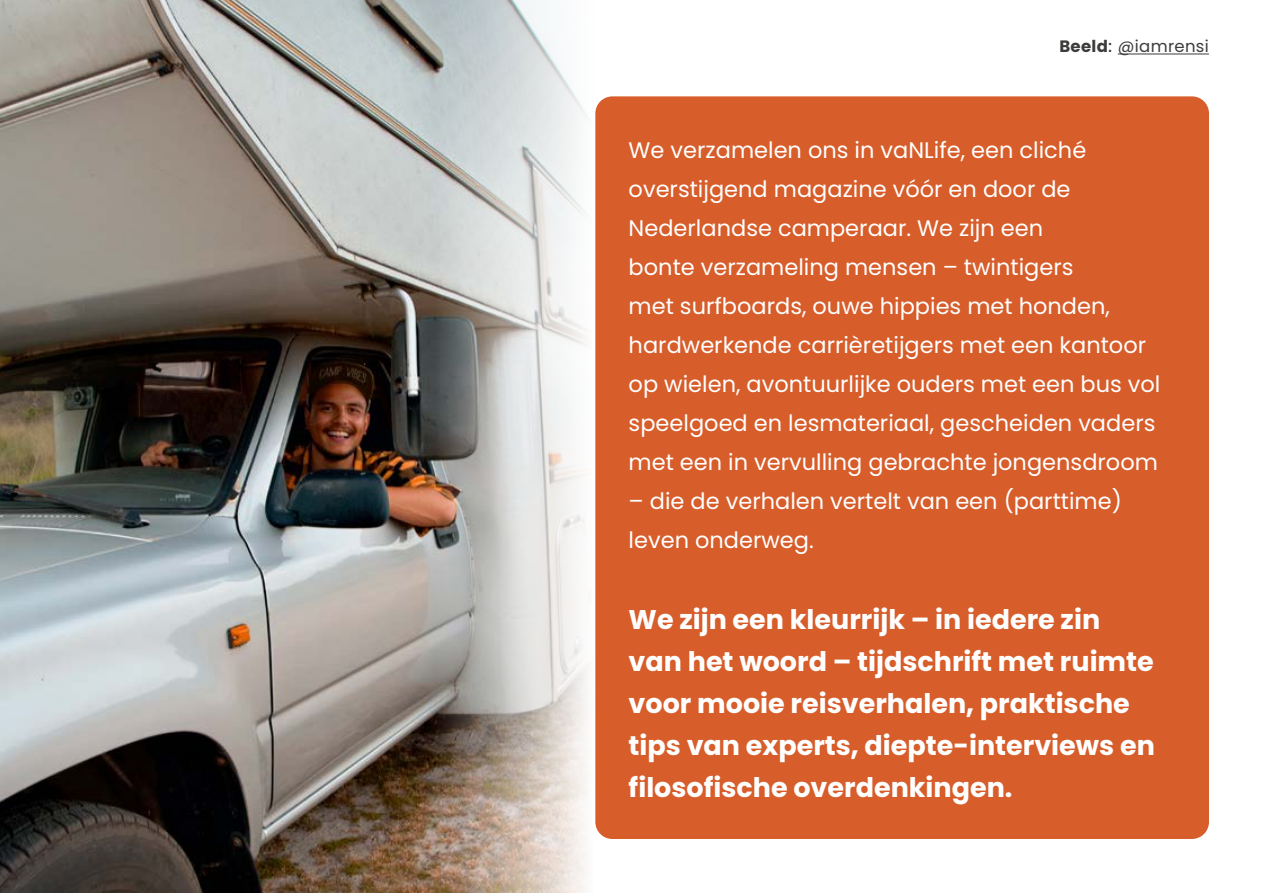
<style>
.page{position:relative;width:1263px;height:893px;background:#fff}
.page>*{position:absolute;margin:0;border:0;box-sizing:border-box;transform-origin:0 0}
.t1{font:700 27px/42px "Poppins";color:#fff}
.t2{font:22.5px/39px "Poppins";color:#fff}
.t3{font:16.5px "Poppins";letter-spacing:.02em;color:#3c3c3b}
.s1{font-weight:700}
.s2{font-weight:500}
</style>
<div class="page">
<img style="left:0;top:0;width:398px;height:893px">
<img style="left:398px;top:0;width:210px;height:893px">
<div style="left:595px;top:96px;width:614px;height:743px;background:#d75d2a;border-radius:17px"></div>
<hr style="left:1118px;top:54px;width:91px;height:1px;background:#3c3c3b">
<p class="t3" style="left:1059px;top:37px;width:151px"><span class="s1">Beeld</span><span class="s2">:</span> @iamrensi</p>
<p class="t2" style="left:629px;top:131px;width:533px">We verzamelen ons in vaNLife, een cliché overstijgend magazine vóór en door de Nederlandse camperaar. We zijn een<br>bonte verzameling mensen – twintigers<br>met surfboards, ouwe hippies met honden, hardwerkende carrièretijgers met een kantoor op wielen, avontuurlijke ouders met een bus vol speelgoed en lesmateriaal, gescheiden vaders met een in vervulling gebrachte jongensdroom</p>
<p class="t2" style="left:629px;top:482px;width:495px">– die de verhalen vertelt van een (parttime) leven onderweg.</p>
<p class="t1" style="left:629px;top:599px;width:528px">We zijn een kleurrijk – in iedere zin van het woord – tijdschrift met ruimte voor mooie reisverhalen, praktische tips van experts, diepte-interviews en filosofische overdenkingen.</p>
</div>
